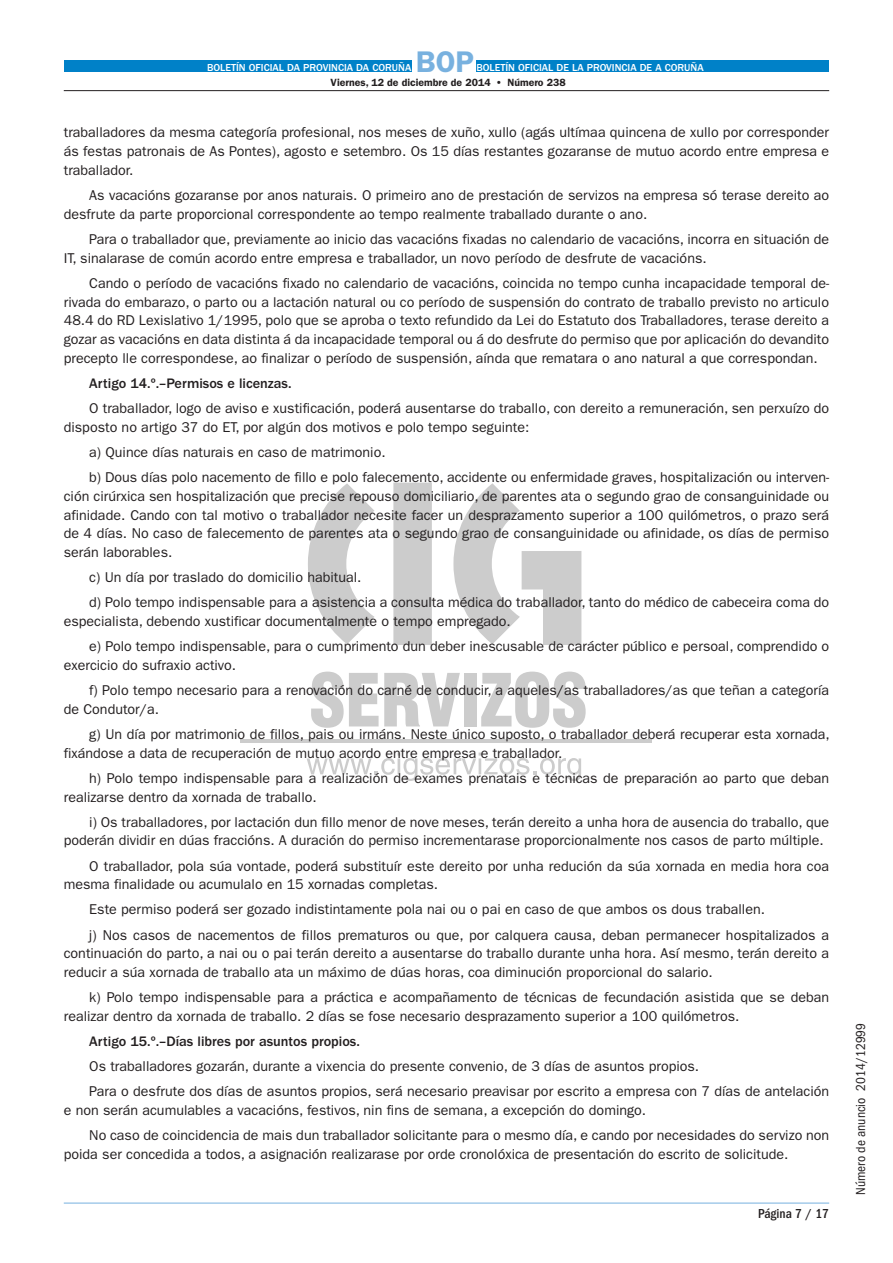
<style>
.page{position:relative;width:893px;height:1263px;background:#fff}
.page>*{position:absolute;margin:0;border:0;box-sizing:border-box;transform-origin:0 0}
.t1{font:600 30px "ITC Franklin Gothic Std";color:#78b1df}
.t2{font:14.25px/18.8px "ITC Franklin Gothic Std";color:#231f20}
.t3{font:500 14.25px "ITC Franklin Gothic Std";color:#231f20}
.t4{font:condensed 13.5px "ITC Franklin Gothic Std";color:#231f20}
.t5{font:500 condensed 13.5px "ITC Franklin Gothic Std";color:#231f20}
.t6{font:500 10.5px "ITC Franklin Gothic Std";color:#fff}
.t7{font:600 10.5px "ITC Franklin Gothic Std";color:#231f20}
</style>
<div class="page">
<svg style="left:308px;top:483px;width:273px;height:162px"></svg>
<hr style="left:240px;top:739px;width:411px;height:3px;background:#ccc">
<svg style="left:307px;top:752px;width:274px;height:29px"></svg>
<svg style="left:311px;top:672px;width:149px;height:56px"></svg>
<div style="left:464px;top:673px;width:13px;height:53px;background:#ccc"></div>
<svg style="left:481px;top:672px;width:105px;height:56px"></svg>
<div style="left:64px;top:60px;width:347px;height:12px;background:#0081c8"></div>
<div style="left:476px;top:60px;width:353px;height:12px;background:#0081c8"></div>
<hr style="left:64px;top:90px;width:765px;height:1px;background:#231f20">
<hr style="left:64px;top:1203px;width:765px;height:1px;background:#76b1df">
<p class="t6" style="left:207px;top:62px;width:206px">BOLETÍN OFICIAL DA PROVINCIA DA CORUÑA</p>
<h1 class="t1" style="left:416px;top:44px;width:60px">BOP</h1>
<p class="t6" style="left:476px;top:62px;width:229px">BOLETÍN OFICIAL DE LA PROVINCIA DE A CORUÑA</p>
<p class="t7" style="left:330px;top:76px;width:237px">Viernes, 12 de diciembre de 2014 • Número 238</p>
<p class="t2" style="left:64px;top:123px;width:767px;text-align:justify">traballadores da mesma categoría profesional, nos meses de xuño, xullo (agás ultímaa quincena de xullo por corresponder ás festas patronais de As Pontes), agosto e setembro. Os 15 días restantes gozaranse de mutuo acordo entre empresa e traballador.</p>
<p class="t2" style="left:64px;top:186px;width:767px;text-indent:26px">As vacacións gozaranse por anos naturais. O primeiro ano de prestación de servizos na empresa só terase dereito ao desfrute da parte proporcional correspondente ao tempo realmente traballado durante o ano.</p>
<p class="t2" style="left:64px;top:230px;width:767px;text-indent:26px">Para o traballador que, previamente ao inicio das vacacións fixadas no calendario de vacacións, incorra en situación de<br>IT, sinalarase de común acordo entre empresa e traballador, un novo período de desfrute de vacacións.</p>
<p class="t2" style="left:64px;top:274px;width:767px;text-align:justify;text-indent:26px">Cando o período de vacacións fixado no calendario de vacacións, coincida no tempo cunha incapacidade temporal de&shy;rivada do embarazo, o parto ou a lactación natural ou co período de suspensión do contrato de traballo previsto no articulo 48.4 do RD Lexislativo 1/1995, polo que se aproba o texto refundido da Lei do Estatuto dos Traballadores, terase dereito a gozar as vacacións en data distinta á da incapacidade temporal ou á do desfrute do permiso que por aplicación do devandito precepto lle correspondese, ao finalizar o período de suspensión, aínda que rematara o ano natural a que correspondan.</p>
<p class="t3" style="left:89px;top:375px;width:204px">Artigo 14.º.–Permisos e licenzas.</p>
<p class="t2" style="left:64px;top:399px;width:767px;text-indent:26px">O traballador, logo de aviso e xustificación, poderá ausentarse do traballo, con dereito a remuneración, sen perxuízo do disposto no artigo 37 do ET, por algún dos motivos e polo tempo seguinte:</p>
<p class="t2" style="left:89px;top:440px;width:741px;line-height:25px">a) Quince días naturais en caso de matrimonio.<br>b) Dous días polo nacemento de fillo e polo falecemento, accidente ou enfermidade graves, hospitalización ou interven-</p>
<p class="t2" style="left:64px;top:487px;width:767px;text-align:justify">ción cirúrxica sen hospitalización que precise repouso domiciliario, de parentes ata o segundo grao de consanguinidade ou afinidade. Cando con tal motivo o traballador necesite facer un desprazamento superior a 100 quilómetros, o prazo será de 4 días. No caso de falecemento de parentes ata o segundo grao de consanguinidade ou afinidade, os días de permiso serán laborables.</p>
<p class="t2" style="left:89px;top:565px;width:741px;line-height:25px">c) Un día por traslado do domicilio habitual.<br>d) Polo tempo indispensable para a asistencia a consulta médica do traballador, tanto do médico de cabeceira coma do</p>
<p class="t2" style="left:89px;top:609px;width:741px;line-height:25px;text-indent:-26px">especialista, debendo xustificar documentalmente o tempo empregado.<br>e) Polo tempo indispensable, para o cumprimento dun deber inescusable de carácter público e persoal, comprendido o</p>
<p class="t2" style="left:89px;top:653px;width:741px;line-height:25px;text-indent:-26px">exercicio do sufraxio activo.<br>f) Polo tempo necesario para a renovación do carné de conducir, a aqueles/as traballadores/as que teñan a categoría</p>
<p class="t2" style="left:89px;top:696px;width:742px;line-height:25px;text-indent:-26px">de Condutor/a.<br>g) Un día por matrimonio de fillos, pais ou irmáns. Neste único suposto, o traballador deberá recuperar esta xornada,</p>
<p class="t2" style="left:89px;top:740px;width:741px;line-height:25px;text-indent:-26px">fixándose a data de recuperación de mutuo acordo entre empresa e traballador.<br>h) Polo tempo indispensable para a realización de exames prenatais e técnicas de preparación ao parto que deban</p>
<p class="t2" style="left:89px;top:784px;width:741px;line-height:25px;text-indent:-26px">realizarse dentro da xornada de traballo.<br>i) Os traballadores, por lactación dun fillo menor de nove meses, terán dereito a unha hora de ausencia do traballo, que</p>
<p class="t2" style="left:89px;top:828px;width:741px;line-height:25px;text-indent:-26px">poderán dividir en dúas fraccións. A duración do permiso incrementarase proporcionalmente nos casos de parto múltiple.<br>O traballador, pola súa vontade, poderá substituír este dereito por unha redución da súa xornada en media hora coa</p>
<p class="t2" style="left:89px;top:872px;width:741px;line-height:25px;text-indent:-26px">mesma finalidade ou acumulalo en 15 xornadas completas.<br>Este permiso poderá ser gozado indistintamente pola nai ou o pai en caso de que ambos os dous traballen.<br>j) Nos casos de nacementos de fillos prematuros ou que, por calquera causa, deban permanecer hospitalizados a</p>
<p class="t2" style="left:64px;top:944px;width:767px">continuación do parto, a nai ou o pai terán dereito a ausentarse do traballo durante unha hora. Así mesmo, terán dereito a reducir a súa xornada de traballo ata un máximo de dúas horas, coa diminución proporcional do salario.</p>
<p class="t2" style="left:64px;top:988px;width:767px;text-indent:26px">k) Polo tempo indispensable para a práctica e acompañamento de técnicas de fecundación asistida que se deban realizar dentro da xornada de traballo. 2 días se fose necesario desprazamento superior a 100 quilómetros.</p>
<p class="t3" style="left:89px;top:1033px;width:272px">Artigo 15.º.–Días libres por asuntos propios.</p>
<p class="t2" style="left:89px;top:1054px;width:741px;line-height:25px">Os traballadores gozarán, durante a vixencia do presente convenio, de 3 días de asuntos propios.<br>Para o desfrute dos días de asuntos propios, será necesario preavisar por escrito a empresa con 7 días de antelación</p>
<p class="t2" style="left:89px;top:1098px;width:741px;line-height:25px;text-indent:-26px">e non serán acumulables a vacacións, festivos, nin fins de semana, a excepción do domingo.<br>No caso de coincidencia de mais dun traballador solicitante para o mesmo día, e cando por necesidades do servizo non</p>
<p class="t2" style="left:64px;top:1145px;width:726px">poida ser concedida a todos, a asignación realizarase por orde cronolóxica de presentación do escrito de solicitude.</p>
<p class="t5" style="left:758px;top:1206px;width:73px">Página 7 / 17</p>
<p class="t4" style="left:853px;top:1195px;width:174px;rotate:-90deg">Número de anuncio 2014/12999</p>
</div>
